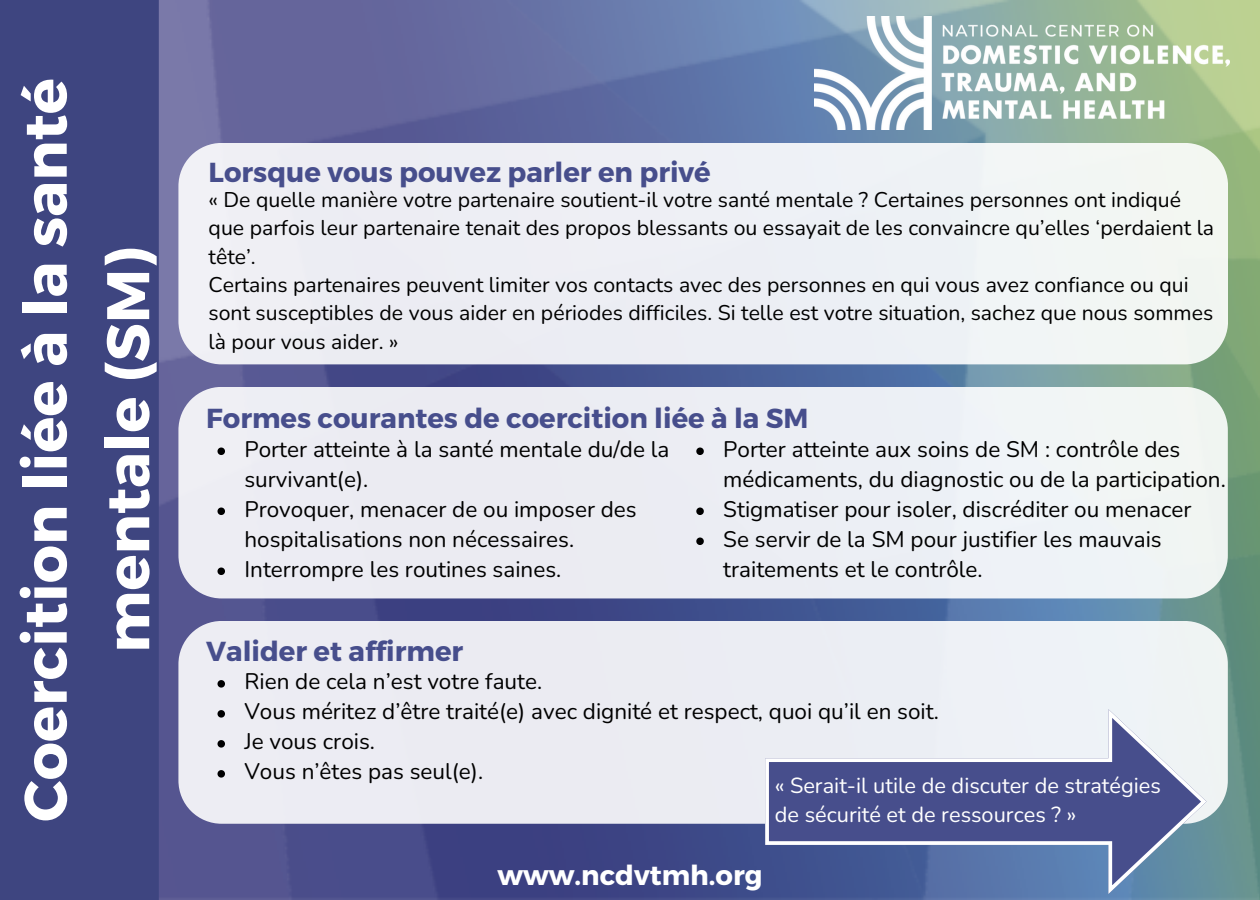
<style>
.page{position:relative;width:1260px;height:900px;background:#fff}
.page>*{position:absolute;margin:0;border:0;box-sizing:border-box;transform-origin:0 0}
.t1{font:700 60px/82.5px "Montserrat";color:#fff;text-align:center}
.t2{font:700 27.5px "Montserrat";color:#474e8c}
.t3{font:700 27.5px "Montserrat";color:#fff}
.t4{font:22.5px/30px "Nunito";color:#000}
.t5{font:21.75px/29.2px "Nunito";color:#fff}
.t6{font:21.25px/28.2px "Nunito";color:#000}
</style>
<div class="page">
<img style="left:159px;top:0;width:1101px;height:900px">
<div style="left:0;top:0;width:159px;height:900px;background:#3e4580"></div>
<img style="left:815px;top:17px;width:414px;height:112px">
<div style="left:178px;top:143px;width:1050px;height:221px;background:#eeeff4"></div>
<div style="left:178px;top:621px;width:1050px;height:203px;background:#ebecf3"></div>
<svg style="left:218px;top:680px;width:7px;height:8px"></svg>
<svg style="left:218px;top:710px;width:7px;height:8px"></svg>
<svg style="left:218px;top:740px;width:7px;height:8px"></svg>
<svg style="left:218px;top:770px;width:7px;height:8px"></svg>
<svg style="left:765px;top:709px;width:442px;height:185px;background:#7e8ab3"></svg>
<div style="left:178px;top:387px;width:1050px;height:211px;background:#eceef3"></div>
<svg style="left:696px;top:448px;width:8px;height:7px"></svg>
<svg style="left:696px;top:508px;width:8px;height:7px"></svg>
<svg style="left:696px;top:538px;width:8px;height:7px"></svg>
<svg style="left:218px;top:448px;width:7px;height:7px"></svg>
<svg style="left:218px;top:508px;width:7px;height:7px"></svg>
<svg style="left:218px;top:568px;width:7px;height:7px"></svg>
<p class="t1" style="left:1px;top:822px;width:745px;rotate:-90deg">Coercition liée à la santé mentale (SM)</p>
<p class="t2" style="left:209px;top:154px;width:504px">Lorsque vous pouvez parler en privé</p>
<p class="t6" style="left:209px;top:186px;width:1007px">« De quelle manière votre partenaire soutient-il votre santé mentale ? Certaines personnes ont indiqué que parfois leur partenaire tenait des propos blessants ou essayait de les convaincre qu’elles ‘perdaient la tête’.</p>
<p class="t6" style="left:209px;top:271px;width:1006px">Certains partenaires peuvent limiter vos contacts avec des personnes en qui vous avez confiance ou qui sont susceptibles de vous aider en périodes difficiles. Si telle est votre situation, sachez que nous sommes là pour vous aider. »</p>
<p class="t2" style="left:206px;top:400px;width:604px">Formes courantes de coercition liée à la SM</p>
<p class="t4" style="left:723px;top:434px;width:504px">Porter atteinte aux soins de SM : contrôle des médicaments, du diagnostic ou de la participation.</p>
<p class="t4" style="left:723px;top:494px;width:470px">Stigmatiser pour isoler, discréditer ou menacer</p>
<p class="t4" style="left:723px;top:524px;width:440px">Se servir de la SM pour justifier les mauvais traitements et le contrôle.</p>
<p class="t4" style="left:244px;top:434px;width:426px">Porter atteinte à la santé mentale du/de la survivant(e).</p>
<p class="t4" style="left:244px;top:494px;width:394px">Provoquer, menacer de ou imposer des hospitalisations non nécessaires.</p>
<p class="t4" style="left:244px;top:554px;width:318px">Interrompre les routines saines.</p>
<p class="t2" style="left:206px;top:634px;width:259px">Valider et affirmer</p>
<p class="t4" style="left:244px;top:667px;width:299px">Rien de cela n’est votre faute.</p>
<p class="t4" style="left:244px;top:697px;width:696px">Vous méritez d’être traité(e) avec dignité et respect, quoi qu’il en soit.</p>
<p class="t4" style="left:244px;top:727px;width:132px">Je vous crois.</p>
<p class="t4" style="left:244px;top:757px;width:240px">Vous n’êtes pas seul(e).</p>
<p class="t5" style="left:775px;top:771px;width:388px">« Serait-il utile de discuter de stratégies de sécurité et de ressources ? »</p>
<p class="t3" style="left:497px;top:857px;width:267px">www.ncdvtmh.org</p>
</div>
